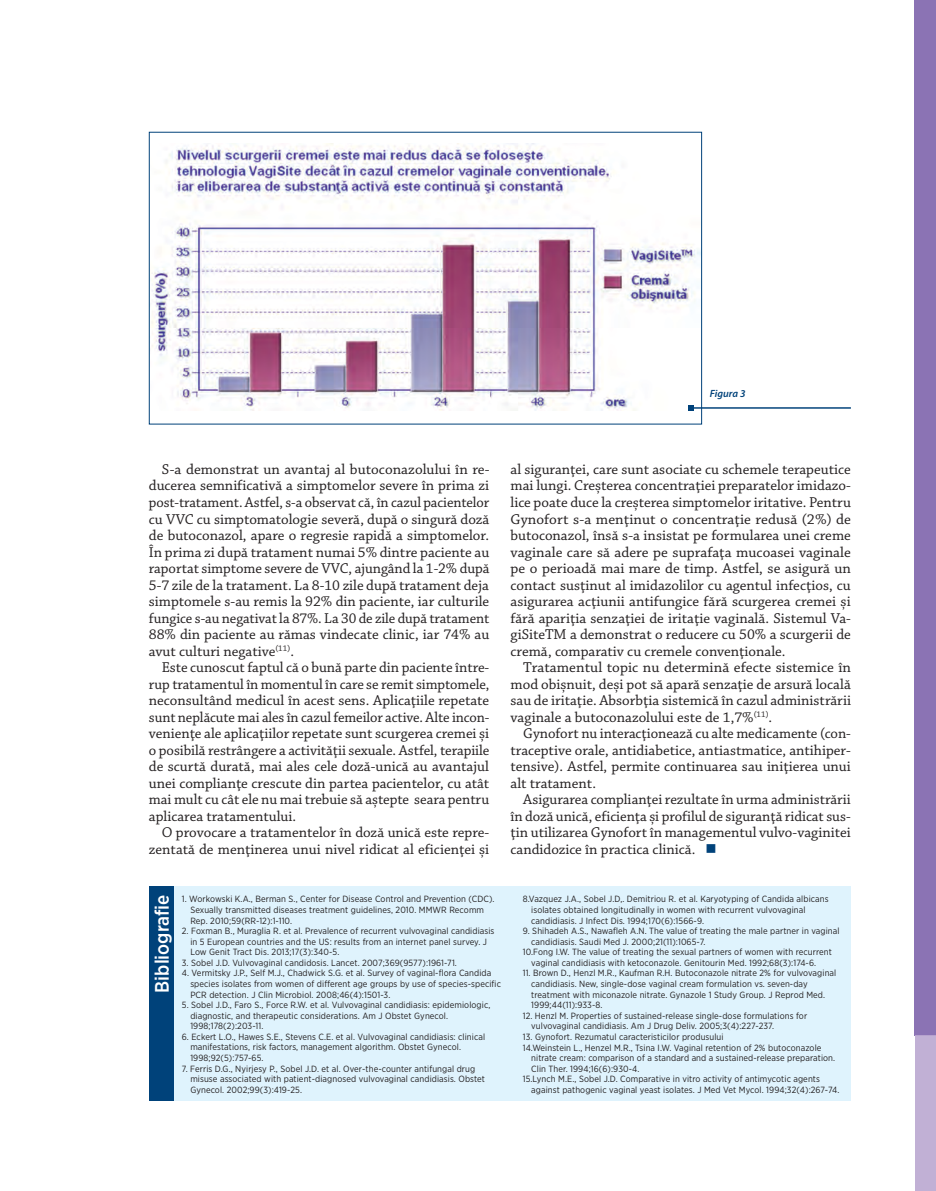
<style>
.page{position:relative;width:936px;height:1191px;background:#fff}
.page>*{position:absolute;margin:0;border:0;box-sizing:border-box;transform-origin:0 0}
.t1{font:500 19.5px "Gotham Narrow";color:#fff}
.t2{font:15px/16.5px "Chaparral Pro";color:#231f20;text-align:justify}
.t3{font:italic 600 10.5px "Myriad Pro";color:#00427a}
.t4{font:9px/10.6px "Gotham Narrow";letter-spacing:.01em;color:#231f20}
.s1{color:#00427a}
</style>
<div class="page">
<div style="left:173px;top:886px;width:677px;height:215px;background:#dff3fd"></div>
<div style="left:149px;top:886px;width:24px;height:215px;background:#00427a"></div>
<img style="left:151px;top:144px;width:549px;height:267px">
<div style="left:149px;top:132px;width:553px;height:292px;border:1px solid #00427a"></div>
<hr style="left:690px;top:407px;width:160px;height:2px;background:#00427a">
<svg style="left:687px;top:405px;width:6px;height:6px"></svg>
<div style="left:914px;top:0;width:21px;height:1035px;background:#8b73b4"></div>
<div style="left:914px;top:1035px;width:21px;height:156px;background:#c1b0d5"></div>
<p class="t3" style="left:709px;top:386px;width:37px">Figura 3</p>
<p class="t2" style="left:149px;top:461px;width:342px;text-indent:13px">S-a demonstrat un avantaj al butoconazolului în re&shy;ducerea semnificativă a simptomelor severe în prima zi post-tratament. Astfel, s-a observat că, în cazul pacientelor cu VVC cu simptomatologie severă, după o singură doză de butoconazol, apare o regresie rapidă a simptomelor.<br>În prima zi după tratament numai 5% dintre paciente au raportat simptome severe de VVC, ajungând la 1-2% după 5-7 zile de la tratament. La 8-10 zile după tratament deja simptomele s-au remis la 92% din paciente, iar culturile fungice s-au negativat la 87%. La 30 de zile după tratament 88% din paciente au rămas vindecate clinic, iar 74% au avut culturi negative<sup>(11)</sup>.</p>
<p class="t2" style="left:149px;top:659px;width:342px;text-indent:13px">Este cunoscut faptul că o bună parte din paciente între&shy;rup tratamentul în momentul în care se remit simptomele, neconsultând medicul în acest sens. Aplicaţiile repetate sunt neplăcute mai ales în cazul femeilor active. Alte incon&shy;venienţe ale aplicaţiilor repetate sunt scurgerea cremei şi o posibilă restrângere a activităţii sexuale. Astfel, terapiile de scurtă durată, mai ales cele doză-unică au avantajul unei complianţe crescute din partea pacientelor, cu atât mai mult cu cât ele nu mai trebuie să aştepte seara pentru aplicarea tratamentului.</p>
<p class="t2" style="left:149px;top:824px;width:342px;text-align:right">O provocare a tratamentelor în doză unică este repre&shy;zentată de menţinerea unui nivel ridicat al eficienţei şi</p>
<p class="t2" style="left:510px;top:461px;width:342px">al siguranţei, care sunt asociate cu schemele terapeutice mai lungi. Creşterea concentraţiei preparatelor imidazo&shy;lice poate duce la creşterea simptomelor iritative. Pentru Gynofort s-a menţinut o concentraţie redusă (2%) de butoconazol, însă s-a insistat pe formularea unei creme vaginale care să adere pe suprafaţa mucoasei vaginale pe o perioadă mai mare de timp. Astfel, se asigură un contact susţinut al imidazolilor cu agentul infecţios, cu asigurarea acţiunii antifungice fără scurgerea cremei şi fără apariţia senzaţiei de iritaţie vaginală. Sistemul Va&shy;giSiteTM a demonstrat o reducere cu 50% a scurgerii de cremă, comparativ cu cremele convenţionale.</p>
<p class="t2" style="left:510px;top:659px;width:342px;text-indent:13px">Tratamentul topic nu determină efecte sistemice în mod obişnuit, deşi pot să apară senzaţie de arsură locală sau de iritaţie. Absorbţia sistemică în cazul administrării vaginale a butoconazolului este de 1,7%<sup>(11)</sup>.</p>
<p class="t2" style="left:510px;top:725px;width:342px;text-indent:13px">Gynofort nu interacţionează cu alte medicamente (con&shy;traceptive orale, antidiabetice, antiastmatice, antihiper&shy;tensive). Astfel, permite continuarea sau iniţierea unui alt tratament.</p>
<p class="t2" style="left:510px;top:791px;width:342px;text-indent:13px">Asigurarea complianţei rezultate în urma administrării în doză unică, eficienţa şi profilul de siguranţă ridicat sus&shy;ţin utilizarea Gynofort în managementul vulvo-vaginitei candidozice în practica clinică. <span class="s1">■</span></p>
<h1 class="t1" style="left:149px;top:992px;width:100px;rotate:-90deg">Bibliografie</h1>
<p class="t4" style="left:190px;top:893px;width:306px;text-indent:-9px">1. Workowski K.A., Berman S., Center for Disease Control and Prevention (CDC).<br>Sexually transmitted diseases treatment guidelines, 2010. MMWR Recomm<br>Rep. 2010;59(RR-12):1-110.</p>
<p class="t4" style="left:190px;top:925px;width:305px;text-indent:-9px">2. Foxman B., Muraglia R. et al. Prevalence of recurrent vulvovaginal candidiasis in 5 European countries and the US: results from an internet panel survey. J<br>Low Genit Tract Dis. 2013;17(3):340-5.</p>
<p class="t4" style="left:182px;top:957px;width:276px">3. Sobel J.D. Vulvovaginal candidosis. Lancet. 2007;369(9577):1961-71.</p>
<p class="t4" style="left:190px;top:967px;width:312px;text-indent:-9px">4. Vermitsky J.P., Self M.J., Chadwick S.G. et al. Survey of vaginal-flora Candida species isolates from women of different age groups by use of species-specific<br>PCR detection. J Clin Microbiol. 2008;46(4):1501-3.</p>
<p class="t4" style="left:190px;top:999px;width:301px;text-indent:-9px">5. Sobel J.D., Faro S., Force R.W. et al. Vulvovaginal candidiasis: epidemiologic, diagnostic, and therapeutic considerations. Am J Obstet Gynecol.<br>1998;178(2):203-11.</p>
<p class="t4" style="left:190px;top:1031px;width:296px;text-indent:-9px">6. Eckert L.O., Hawes S.E., Stevens C.E. et al. Vulvovaginal candidiasis: clinical manifestations, risk factors, management algorithm. Obstet Gynecol.<br>1998;92(5):757-65.</p>
<p class="t4" style="left:190px;top:1063px;width:296px;text-indent:-9px">7. Ferris D.G., Nyirjesy P., Sobel J.D. et al. Over-the-counter antifungal drug misuse associated with patient-diagnosed vulvovaginal candidiasis. Obstet<br>Gynecol. 2002;99(3):419-25.</p>
<p class="t4" style="left:531px;top:893px;width:299px;text-indent:-9px">8.Vazquez J.A., Sobel J.D,. Demitriou R. et al. Karyotyping of Candida albicans isolates obtained longitudinally in women with recurrent vulvovaginal candidiasis. J Infect Dis. 1994;170(6):1566-9.</p>
<p class="t4" style="left:522px;top:925px;width:318px">9. Shihadeh A.S., Nawafleh A.N. The value of treating the male partner in vaginal</p>
<p class="t4" style="left:531px;top:936px;width:176px">candidiasis. Saudi Med J. 2000;21(11):1065-7.</p>
<p class="t4" style="left:522px;top:946px;width:310px">10.Fong I.W. The value of treating the sexual partners of women with recurrent</p>
<p class="t4" style="left:531px;top:957px;width:286px">vaginal candidiasis with ketoconazole. Genitourin Med. 1992;68(3):174-6.</p>
<p class="t4" style="left:531px;top:967px;width:306px;text-indent:-9px">11. Brown D., Henzl M.R., Kaufman R.H. Butoconazole nitrate 2% for vulvovaginal candidiasis. New, single-dose vaginal cream formulation vs. seven-day treatment with miconazole nitrate. Gynazole 1 Study Group. J Reprod Med.<br>1999;44(11):933-8.</p>
<p class="t4" style="left:531px;top:1010px;width:277px;text-indent:-9px">12. Henzl M. Properties of sustained-release single-dose formulations for vulvovaginal candidiasis. Am J Drug Deliv. 2005;3(4):227-237.</p>
<p class="t4" style="left:522px;top:1031px;width:202px">13. Gynofort. Rezumatul caracteristicilor produsului</p>
<p class="t4" style="left:522px;top:1041px;width:300px">14.Weinstein L., Henzel M.R., Tsina I.W. Vaginal retention of 2% butoconazole</p>
<p class="t4" style="left:531px;top:1052px;width:305px">nitrate cream: comparison of a standard and a sustained-release preparation.</p>
<p class="t4" style="left:531px;top:1063px;width:110px">Clin Ther. 1994;16(6):930-4.</p>
<p class="t4" style="left:522px;top:1073px;width:299px">15.Lynch M.E., Sobel J.D. Comparative in vitro activity of antimycotic agents</p>
<p class="t4" style="left:531px;top:1084px;width:309px">against pathogenic vaginal yeast isolates. J Med Vet Mycol. 1994;32(4):267-74.</p>
</div>
